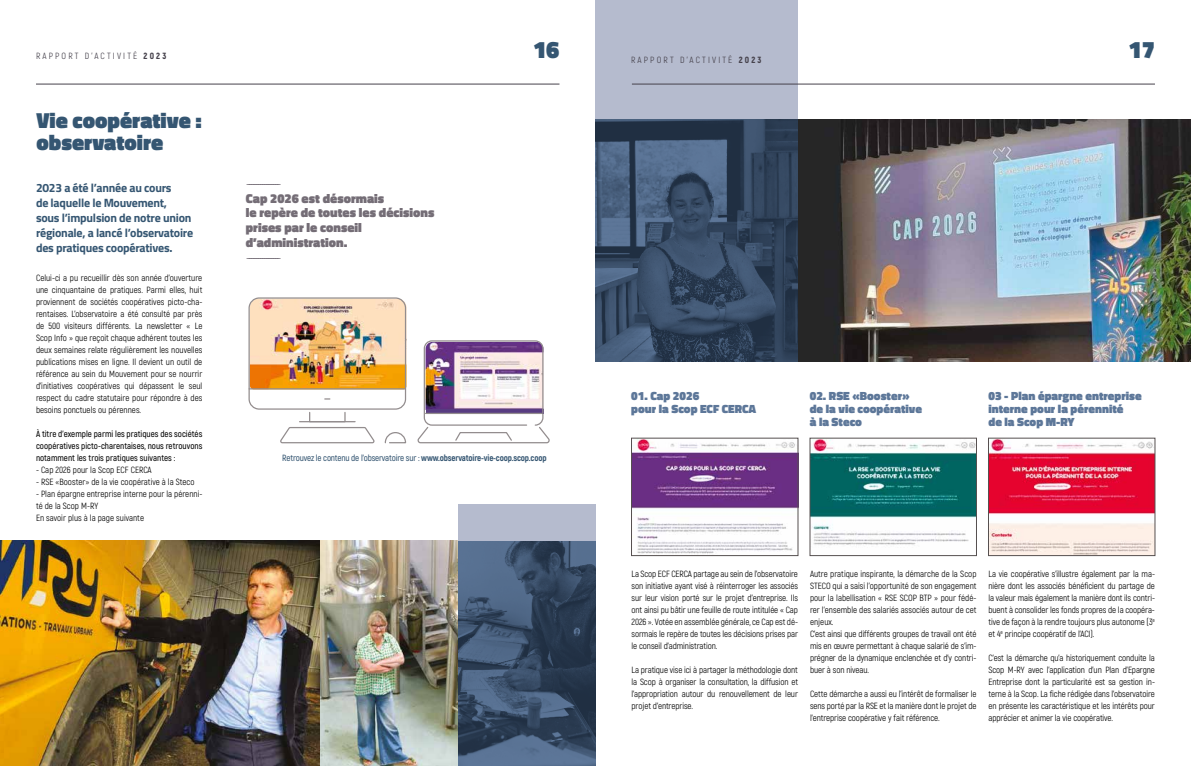
<style>
.page{position:relative;width:1191px;height:766px;background:#fff}
.page>*{position:absolute;margin:0;border:0;box-sizing:border-box;transform-origin:0 0}
.t1{font:900 24px "Titillium Web";color:#355672}
.t2{font:900 22px/22px "Titillium Web";color:#355672}
.t3{font:900 13px/14.8px "Titillium Web";color:#746d76}
.t4{font:300 13px "Titillium Web";color:#746d76}
.t5{font:900 12px/13px "Titillium Web";color:#5d7799}
.t6{font:700 12px/15px "Titillium Web";letter-spacing:-.02em;color:#355672}
.t7{font:9px/12px "Akrobat";letter-spacing:-.01em;color:#000;text-align:justify}
.t8{font:600 9px/12px "Akrobat";color:#000;text-align:justify}
.t9{font:600 9px "Akrobat";letter-spacing:-.02em;color:#355672}
.t10{font:9px "Akrobat";letter-spacing:.24em;color:#46424c}
.s1{font-weight:900}
.s2{font-weight:800}
</style>
<div class="page">
<div style="left:595px;top:0;width:203px;height:120px;background:#b5bbce"></div>
<img style="left:426px;top:342px;width:117px;height:67px">
<img style="left:250px;top:299px;width:156px;height:89px">
<div style="left:425px;top:409px;width:118px;height:5px;background:#583c81"></div>
<div style="left:248px;top:297px;width:158px;height:112px;border:1px solid #938d8e;border-radius:10px"></div>
<hr style="left:249px;top:388px;width:156px;height:1px;background:#938d8e">
<hr style="left:299px;top:421px;width:56px;height:1px;background:#938d8e">
<svg style="left:280px;top:427px;width:95px;height:17px"></svg>
<svg style="left:384px;top:432px;width:23px;height:12px"></svg>
<div style="left:424px;top:340px;width:119px;height:85px;border:1px solid #938d8e;border-radius:8px"></div>
<hr style="left:425px;top:412px;width:116px;height:2px;background:#938d8e">
<svg style="left:417px;top:425px;width:133px;height:19px"></svg>
<hr style="left:632px;top:84px;width:523px;height:1px;background:#46424c">
<hr style="left:36px;top:84px;width:523px;height:1px;background:#46424c">
<img style="left:0;top:540px;width:320px;height:225px">
<img style="left:595px;top:120px;width:596px;height:241px">
<svg style="left:458px;top:540px;width:137px;height:225px;background:#3d516c"></svg>
<img style="left:320px;top:540px;width:138px;height:225px">
<img style="left:633px;top:440px;width:163px;height:113px">
<div style="left:631px;top:438px;width:167px;height:117px;border:1px solid #565050"></div>
<img style="left:812px;top:440px;width:162px;height:105px">
<img style="left:990px;top:440px;width:163px;height:113px">
<div style="left:458px;top:504px;width:137px;height:36px;background:#b5bbce"></div>
<p class="t10" style="left:36px;top:51px;width:132px">RAPPORT D’ACTIVITÉ <span class="s1">2023</span></p>
<h1 class="t1" style="left:533px;top:32px;width:28px">16</h1>
<h2 class="t2" style="left:36px;top:109px;width:167px">Vie coopérative : observatoire</h2>
<h3 class="t6" style="left:36px;top:179px;width:159px">2023 a été l’année au cours<br>de laquelle le Mouvement, sous l’impulsion de notre union régionale, a lancé l’observatoire des pratiques coopératives.</h3>
<p class="t7" style="left:36px;top:271px;width:168px">Celui-ci a pu recueillir dès son année d’ouverture une cinquantaine de pratiques. Parmi elles, huit proviennent de sociétés coopératives picto-cha&shy;rentaises. L’observatoire a été consulté par près de 500 visiteurs différents. La newsletter « Le Scop Info » que reçoit chaque adhérent toutes les deux semaines relate régulièrement les nouvelles publications mises en ligne. Il devient un outil de référence au sein du Mouvement pour se nourrir d’initiatives coopératives qui dépassent le seul respect du cadre statutaire pour répondre à des besoins ponctuels ou pérennes.</p>
<p class="t8" style="left:36px;top:427px;width:168px">À titre d’exemple parmi les pratiques des sociétés coopératives picto-charentaises, nous retrouvons notamment les trois pratiques suivantes :</p>
<p class="t7" style="left:36px;top:463px;width:117px">- Cap 2026 pour la Scop ECF CERCA</p>
<p class="t7" style="left:36px;top:475px;width:160px">- RSE «Booster» de la vie coopérative à la Steco</p>
<p class="t7" style="left:36px;top:487px;width:168px;text-align:left">- Plan épargne entreprise interne pour la pérenni&shy;té de la Scop M-RY<br>En savoir plus à la page suivante</p>
<h3 class="t4" style="left:246px;top:174px;width:37px">---------------</h3>
<h3 class="t3" style="left:246px;top:191px;width:190px">Cap 2026 est désormais<br>le repère de toutes les décisions prises par le conseil d’administration.</h3>
<h3 class="t4" style="left:246px;top:248px;width:37px">---------------</h3>
<p class="t9" style="left:282px;top:452px;width:266px">Retrouvez le contenu de l’observatoire sur : <span class="s2">www.observatoire-vie-coop.scop.coop</span></p>
<p class="t10" style="left:631px;top:55px;width:132px">RAPPORT D’ACTIVITÉ <span class="s1">2023</span></p>
<h1 class="t1" style="left:1128px;top:32px;width:28px">17</h1>
<h3 class="t5" style="left:631px;top:389px;width:127px">01. Cap 2026<br>pour la Scop ECF CERCA</h3>
<h3 class="t5" style="left:809px;top:389px;width:114px">02. RSE «Booster» de la vie coopérative à la Steco</h3>
<h3 class="t5" style="left:988px;top:389px;width:155px">03 - Plan épargne entreprise interne pour la pérennité<br>de la Scop M-RY</h3>
<p class="t7" style="left:631px;top:567px;width:168px">La Scop ECF CERCA partage au sein de l’observatoire son initiative ayant visé à réinterroger les associés sur leur vision porté sur le projet d’entreprise. Ils ont ainsi pu bâtir une feuille de route intitulée « Cap 2026 ». Votée en assemblée générale, ce Cap est dé&shy;sormais le repère de toutes les décisions prises par le conseil d’administration.</p>
<p class="t7" style="left:631px;top:663px;width:168px">La pratique vise ici à partager la méthodologie dont la Scop à organiser la consultation, la diffusion et l’appropriation autour du renouvellement de leur projet d’entreprise.</p>
<p class="t7" style="left:810px;top:567px;width:168px;text-align:left">Autre pratique inspirante, la démarche de la Scop STECO qui a saisi l’opportunité de son engagement pour la labellisation « RSE SCOP BTP » pour fédé&shy;rer l’ensemble des salariés associés autour de cet enjeux.<br>C’est ainsi que différents groupes de travail ont été mis en œuvre permettant à chaque salarié de s’im&shy;prégner de la dynamique enclenchée et d’y contri&shy;buer à son niveau.</p>
<p class="t7" style="left:810px;top:687px;width:168px">Cette démarche a aussi eu l’intérêt de formaliser le sens porté par la RSE et la manière dont le projet de l’entreprise coopérative y fait référence.</p>
<p class="t7" style="left:988px;top:567px;width:168px">La vie coopérative s’illustre également par la ma&shy;nière dont les associés bénéficient du partage de la valeur mais également la manière dont ils contri&shy;buent à consolider les fonds propres de la coopéra&shy;tive de façon à la rendre toujours plus autonome (3<sup>e </sup>et 4<sup>e</sup> principe coopératif de l’ACI).</p>
<p class="t7" style="left:988px;top:651px;width:168px">C’est la démarche qu’a historiquement conduite la Scop M-RY avec l’application d’un Plan d’Epargne Entreprise dont la particularité est sa gestion in&shy;terne à la Scop. La fiche rédigée dans l’observatoire en présente les caractéristique et les intérêts pour apprécier et animer la vie coopérative.</p>
</div>
